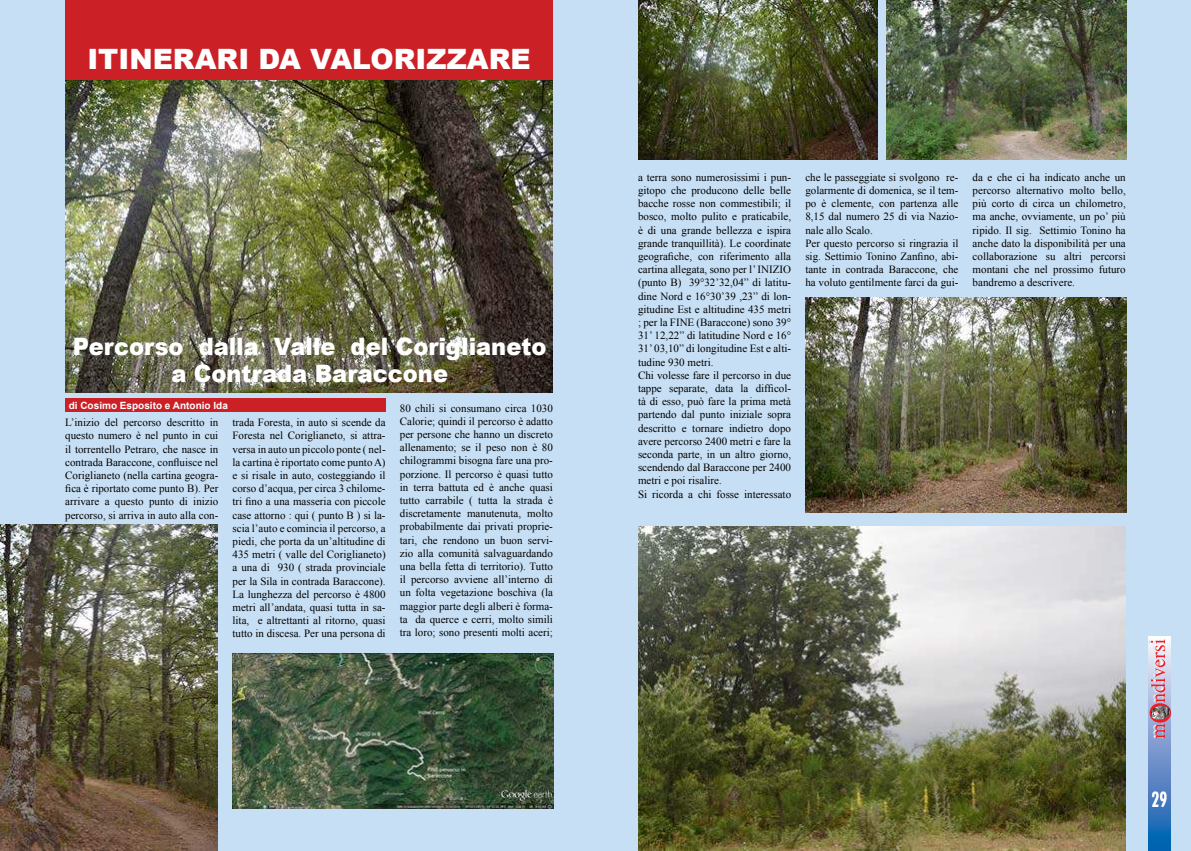
<style>
.page{position:relative;width:1191px;height:851px;background:#fff}
.page>*{position:absolute;margin:0;border:0;box-sizing:border-box;transform-origin:0 0}
.t1{font:900 28px "Arial";color:#fff}
.t2{font:900 24px/27px "Arial";color:#fff;text-align:center;scale:.94 1}
.t3{font:500 condensed 19px "Futura";color:#fff}
.t4{font:11px/13.2px "Times New Roman";color:#000;text-align:justify}
.t5{font:700 10px "Arial";color:#fff}
</style>
<div class="page">
<div style="left:0;top:0;width:595px;height:850px;background:#c7dff4"></div>
<img style="left:65px;top:79px;width:487px;height:314px">
<div style="left:65px;top:0;width:488px;height:79px;background:#cc2027"></div>
<div style="left:65px;top:398px;width:321px;height:14px;background:#cc2027"></div>
<div style="left:595px;top:0;width:596px;height:850px;background:#c7dff4"></div>
<svg style="left:1148px;top:636px;width:22px;height:214px;background:#4b81c1"></svg>
<svg style="left:1148px;top:639px;width:23px;height:99px;background:#cdb2c7"></svg>
<img style="left:1150px;top:705px;width:20px;height:14px">
<img style="left:232px;top:653px;width:321px;height:155px">
<img style="left:887px;top:0;width:239px;height:160px">
<img style="left:638px;top:0;width:239px;height:160px">
<img style="left:805px;top:298px;width:321px;height:214px">
<img style="left:0;top:524px;width:218px;height:326px">
<img style="left:638px;top:526px;width:487px;height:324px">
<h1 class="t1" style="left:87px;top:39px;width:445px">ITINERARI DA VALORIZZARE</h1>
<h2 class="t2" style="left:73px;top:332px;width:505px">Percorso dalla Valle del Coriglianeto a Contrada Baraccone</h2>
<p class="t5" style="left:69px;top:399px;width:161px">di Cosimo Esposito e Antonio Ida</p>
<p class="t4" style="left:65px;top:415px;width:155px">L’inizio del percorso descritto in questo numero è nel punto in cui il torrentello Petraro, che nasce in contrada Baraccone, confluisce nel Coriglianeto (nella cartina geogra&shy;fica è riportato come punto B). Per arrivare a questo punto di inizio percorso, si arriva in auto alla con-</p>
<p class="t4" style="left:232px;top:415px;width:155px">trada Foresta, in auto si scende da Foresta nel Coriglianeto, si attra&shy;versa in auto un piccolo ponte ( nel&shy;la cartina è riportato come punto A) e si risale in auto, costeggiando il corso d’acqua, per circa 3 chilome&shy;tri fino a una masseria con piccole case attorno : qui ( punto B ) si la&shy;scia l’auto e comincia il percorso, a piedi, che porta da un’altitudine di 435 metri ( valle del Coriglianeto) a una di 930 ( strada provinciale per la Sila in contrada Baraccone).<br>La lunghezza del percorso è 4800 metri all’andata, quasi tutta in sa&shy;lita, e altrettanti al ritorno, quasi tutto in discesa. Per una persona di</p>
<p class="t4" style="left:400px;top:401px;width:155px">80 chili si consumano circa 1030<br>Calorie; quindi il percorso è adatto per persone che hanno un discreto allenamento; se il peso non è 80 chilogrammi bisogna fare una pro&shy;porzione. Il percorso è quasi tutto in terra battuta ed è anche quasi tutto carrabile ( tutta la strada è discretamente manutenuta, molto probabilmente dai privati proprie&shy;tari, che rendono un buon servi&shy;zio alla comunità salvaguardando una bella fetta di territorio). Tutto il percorso avviene all’interno di un folta vegetazione boschiva (la maggior parte degli alberi è forma&shy;ta da querce e cerri, molto simili tra loro; sono presenti molti aceri;</p>
<p class="t4" style="left:638px;top:170px;width:155px;text-align:left">a terra sono numerosissimi i pun&shy;gitopo che producono delle belle bacche rosse non commestibili; il bosco, molto pulito e praticabile, è di una grande bellezza e ispira grande tranquillità). Le coordinate geografiche, con riferimento alla cartina allegata, sono per l’ INIZIO (punto B) 39°32’32,04” di latitu&shy;dine Nord e 16°30’39 ,23” di lon&shy;gitudine Est e altitudine 435 metri ; per la FINE (Baraccone) sono 39° 31’ 12,22” di latitudine Nord e 16° 31’ 03,10” di longitudine Est e alti&shy;tudine 930 metri.<br>Chi volesse fare il percorso in due tappe separate, data la difficol&shy;tà di esso, può fare la prima metà partendo dal punto iniziale sopra descritto e tornare indietro dopo avere percorso 2400 metri e fare la seconda parte, in un altro giorno, scendendo dal Baraccone per 2400 metri e poi risalire.<br>Si ricorda a chi fosse interessato</p>
<p class="t4" style="left:805px;top:170px;width:155px;text-align:left">che le passeggiate si svolgono re&shy;golarmente di domenica, se il tem&shy;po è clemente, con partenza alle<br>8,15 dal numero 25 di via Nazio&shy;nale allo Scalo.<br>Per questo percorso si ringrazia il sig. Settimio Tonino Zanfino, abi&shy;tante in contrada Baraccone, che ha voluto gentilmente farci da gui-</p>
<p class="t4" style="left:972px;top:170px;width:155px">da e che ci ha indicato anche un percorso alternativo molto bello, più corto di circa un chilometro, ma anche, ovviamente, un po’ più ripido. Il sig. Settimio Tonino ha anche dato la disponibilità per una collaborazione su altri percorsi montani che nel prossimo futuro bandremo a descrivere.</p>
<h3 class="t3" style="left:1151px;top:786px;width:17px">29</h3>
</div>
